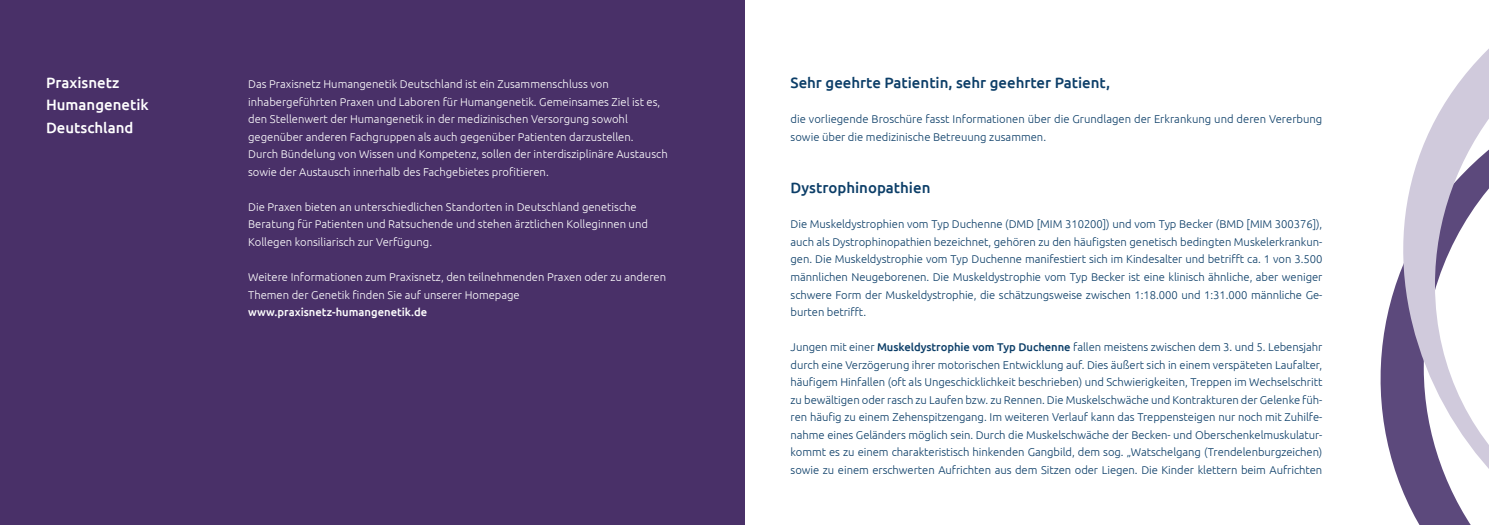
<style>
.page{position:relative;width:1489px;height:525px;background:#fff}
.page>*{position:absolute;margin:0;border:0;box-sizing:border-box;transform-origin:0 0}
.t1{font:500 15px "Ubuntu";color:#0c3e68}
.t2{font:500 15px/22.5px "Ubuntu";color:#fff}
.t3{font:300 11.25px/17.5px "Ubuntu";color:#0c3e68;text-align:justify}
.t4{font:300 11.25px/17.5px "Ubuntu";color:#fff}
.t5{font:500 11.25px "Ubuntu";color:#fff}
.s1{font-weight:500}
</style>
<div class="page">
<div style="left:0;top:0;width:744px;height:524px;background:#493068"></div>
<svg style="left:1380px;top:50px;width:108px;height:474px"></svg>
<h1 class="t2" style="left:46px;top:70px;width:104px">Praxisnetz<br>Humangenetik<br>Deutschland</h1>
<p class="t4" style="left:248px;top:75px;width:421px">Das Praxisnetz Humangenetik Deutschland ist ein Zusammenschluss von inhabergeführten Praxen und Laboren für Humangenetik. Gemeinsames Ziel ist es, den Stellenwert der Humangenetik in der medizinischen Versorgung sowohl gegenüber anderen Fachgruppen als auch gegenüber Patienten darzustellen.<br>Durch Bündelung von Wissen und Kompetenz, sollen der interdisziplinäre Austausch sowie der Austausch innerhalb des Fachgebietes profitieren.</p>
<p class="t4" style="left:248px;top:198px;width:401px">Die Praxen bieten an unterschiedlichen Standorten in Deutschland genetische<br>Beratung für Patienten und Ratsuchende und stehen ärztlichen Kolleginnen und<br>Kollegen konsiliarisch zur Verfügung.</p>
<p class="t4" style="left:248px;top:268px;width:419px">Weitere Informationen zum Praxisnetz, den teilnehmenden Praxen oder zu anderen<br>Themen der Genetik finden Sie auf unserer Homepage</p>
<p class="t5" style="left:248px;top:305px;width:181px">www.praxisnetz-humangenetik.de</p>
<h1 class="t1" style="left:790px;top:73px;width:321px">Sehr geehrte Patientin, sehr geehrter Patient,</h1>
<p class="t3" style="left:790px;top:110px;width:533px">die vorliegende Broschüre fasst Informationen über die Grundlagen der Erkrankung und deren Vererbung sowie über die medizinische Betreuung zusammen.</p>
<h1 class="t1" style="left:790px;top:178px;width:141px">Dystrophinopathien</h1>
<p class="t3" style="left:790px;top:215px;width:533px">Die Muskeldystrophien vom Typ Duchenne (DMD [MIM 310200]) und vom Typ Becker (BMD [MIM 300376]), auch als Dystrophinopathien bezeichnet, gehören zu den häufigsten genetisch bedingten Muskelerkrankun&shy;gen. Die Muskeldystrophie vom Typ Duchenne manifestiert sich im Kindesalter und betrifft ca. 1 von 3.500 männlichen Neugeborenen. Die Muskeldystrophie vom Typ Becker ist eine klinisch ähnliche, aber weniger schwere Form der Muskeldystrophie, die schätzungsweise zwischen 1:18.000 und 1:31.000 männliche Ge&shy;burten betrifft.</p>
<p class="t3" style="left:790px;top:338px;width:533px">Jungen mit einer <span class="s1">Muskeldystrophie vom Typ Duchenne</span> fallen meistens zwischen dem 3. und 5. Lebensjahr durch eine Verzögerung ihrer motorischen Entwicklung auf. Dies äußert sich in einem verspäteten Laufalter, häufigem Hinfallen (oft als Ungeschicklichkeit beschrieben) und Schwierigkeiten, Treppen im Wechselschritt zu bewältigen oder rasch zu Laufen bzw. zu Rennen. Die Muskelschwäche und Kontrakturen der Gelenke füh&shy;ren häufig zu einem Zehenspitzengang. Im weiteren Verlauf kann das Treppensteigen nur noch mit Zuhilfe&shy;nahme eines Geländers möglich sein. Durch die Muskelschwäche der Becken- und Oberschenkelmuskulatur&shy;kommt es zu einem charakteristisch hinkenden Gangbild, dem sog. „Watschelgang (Trendelenburgzeichen) sowie zu einem erschwerten Aufrichten aus dem Sitzen oder Liegen. Die Kinder klettern beim Aufrichten</p>
</div>
